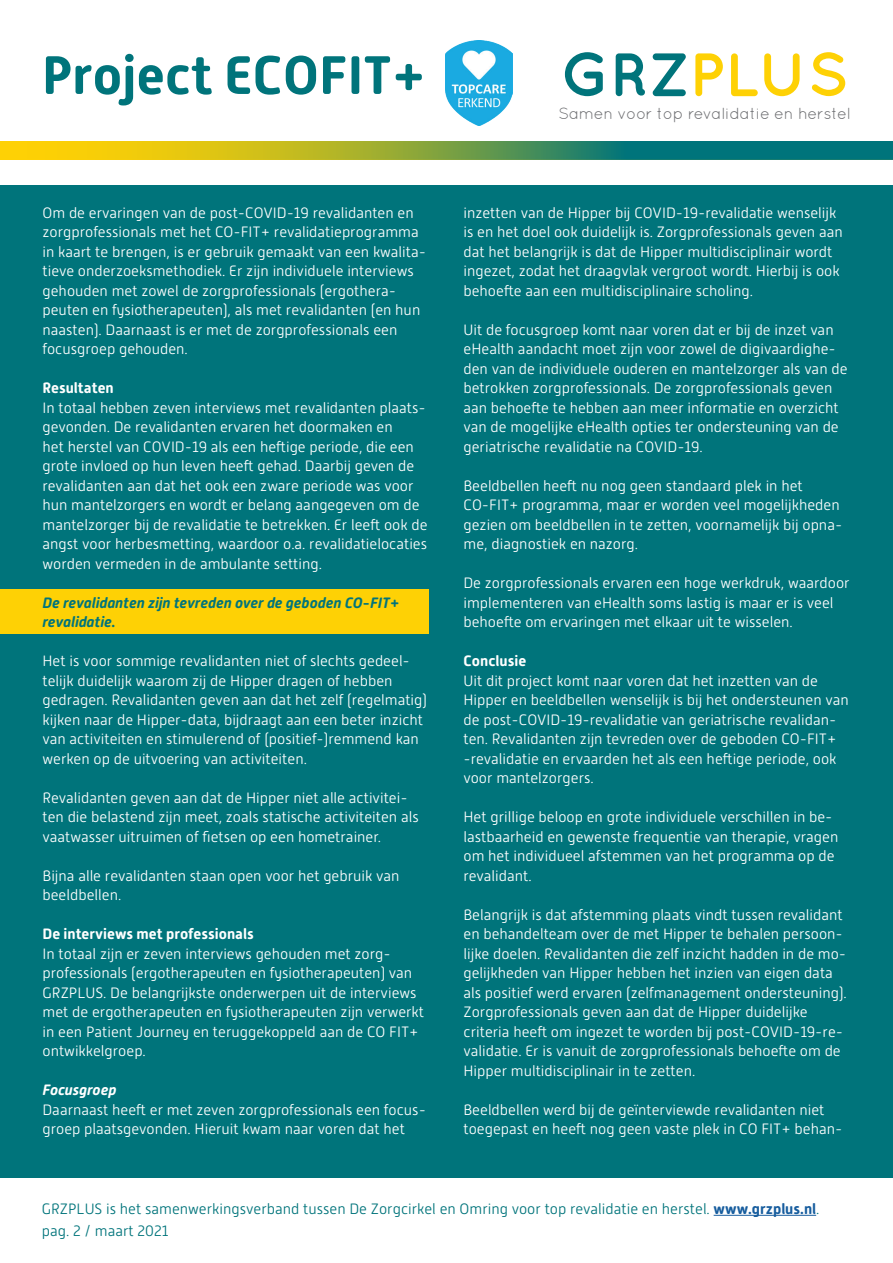
<style>
.page{position:relative;width:893px;height:1263px;background:#fff}
.page>*{position:absolute;margin:0;border:0;box-sizing:border-box;transform-origin:0 0}
.t1{font:700 61.05px "Quicksand";color:#fed105}
.t2{font:700 54px "Alwyn New Rounded";color:#00747b}
.t3{font:16.05px "Quicksand";letter-spacing:-.015em;color:#6c6d70}
.t4{font:300 15px/19.5px "Alwyn New Rounded";color:#fff}
.t5{font:300 15px "Alwyn New Rounded";color:#00747b}
.t6{font:italic 700 15px/19.5px "Alwyn New Rounded";color:#00747b}
.t7{font:700 15px "Alwyn New Rounded";color:#fff}
.t8{font:italic 700 15px "Alwyn New Rounded";color:#fff}
.s1{color:#00747b}
.s2{font-weight:700;color:#175d9e}
</style>
<div class="page">
<div style="left:0;top:185px;width:893px;height:993px;background:#00747b"></div>
<svg style="left:0;top:141px;width:893px;height:18px;background:#759e43"></svg>
<hr style="left:714px;top:1215px;width:102px;height:1px;background:#175d9e">
<img style="left:446px;top:41px;width:67px;height:84px">
<div style="left:0;top:589px;width:429px;height:45px;background:#fed105"></div>
<h2 class="t2" style="left:42px;top:44px;width:386px">Project ECOFIT+</h2>
<p class="t4" style="left:43px;top:203px;width:385px">Om de ervaringen van de post-COVID-19 revalidanten en zorgprofessionals met het CO-FIT+ revalidatieprogramma in kaart te brengen, is er gebruik gemaakt van een kwalita&shy;tieve onderzoeksmethodiek. Er zijn individuele interviews gehouden met zowel de zorgprofessionals (ergothera&shy;peuten en fysiotherapeuten), als met revalidanten (en hun naasten). Daarnaast is er met de zorgprofessionals een focusgroep gehouden.</p>
<p class="t7" style="left:43px;top:379px;width:73px">Resultaten</p>
<p class="t4" style="left:43px;top:398px;width:387px">In totaal hebben zeven interviews met revalidanten plaats&shy;gevonden. De revalidanten ervaren het doormaken en<br>het herstel van COVID-19 als een heftige periode, die een grote invloed op hun leven heeft gehad. Daarbij geven de revalidanten aan dat het ook een zware periode was voor hun mantelzorgers en wordt er belang aangegeven om de mantelzorger bij de revalidatie te betrekken. Er leeft ook de angst voor herbesmetting, waardoor o.a. revalidatielocaties worden vermeden in de ambulante setting.</p>
<p class="t6" style="left:43px;top:593px;width:358px">De revalidanten zijn tevreden over de geboden CO-FIT+ revalidatie.</p>
<p class="t4" style="left:43px;top:651px;width:386px">Het is voor sommige revalidanten niet of slechts gedeel&shy;telijk duidelijk waarom zij de Hipper dragen of hebben gedragen. Revalidanten geven aan dat het zelf (regelmatig) kijken naar de Hipper-data, bijdraagt aan een beter inzicht van activiteiten en stimulerend of (positief-)remmend kan werken op de uitvoering van activiteiten.</p>
<p class="t4" style="left:43px;top:788px;width:378px">Revalidanten geven aan dat de Hipper niet alle activitei&shy;ten die belastend zijn meet, zoals statische activiteiten als vaatwasser uitruimen of fietsen op een hometrainer.</p>
<p class="t4" style="left:43px;top:866px;width:359px">Bijna alle revalidanten staan open voor het gebruik van beeldbellen.</p>
<p class="t7" style="left:43px;top:925px;width:213px">De interviews met professionals</p>
<p class="t4" style="left:43px;top:944px;width:383px">In totaal zijn er zeven interviews gehouden met zorg&shy;professionals (ergotherapeuten en fysiotherapeuten) van GRZPLUS. De belangrijkste onderwerpen uit de interviews met de ergotherapeuten en fysiotherapeuten zijn verwerkt in een Patient Journey en teruggekoppeld aan de CO FIT+ ontwikkelgroep.</p>
<p class="t8" style="left:43px;top:1081px;width:75px">Focusgroep</p>
<p class="t4" style="left:43px;top:1100px;width:385px">Daarnaast heeft er met zeven zorgprofessionals een focus&shy;groep plaatsgevonden. Hieruit kwam naar voren dat het</p>
<h1 class="t1" style="left:560px;top:38px;width:289px"><span class="s1">GRZ</span>PLUS</h1>
<p class="t3" style="left:559px;top:104px;width:294px">Samen voor top revalidatie en herstel</p>
<p class="t4" style="left:463px;top:203px;width:381px">inzetten van de Hipper bij COVID-19-revalidatie wenselijk is en het doel ook duidelijk is. Zorgprofessionals geven aan dat het belangrijk is dat de Hipper multidisciplinair wordt ingezet, zodat het draagvlak vergroot wordt. Hierbij is ook behoefte aan een multidisciplinaire scholing.</p>
<p class="t4" style="left:463px;top:320px;width:386px">Uit de focusgroep komt naar voren dat er bij de inzet van eHealth aandacht moet zijn voor zowel de digivaardighe&shy;den van de individuele ouderen en mantelzorger als van de betrokken zorgprofessionals. De zorgprofessionals geven aan behoefte te hebben aan meer informatie en overzicht van de mogelijke eHealth opties ter ondersteuning van de geriatrische revalidatie na COVID-19.</p>
<p class="t4" style="left:463px;top:476px;width:380px">Beeldbellen heeft nu nog geen standaard plek in het CO-FIT+ programma, maar er worden veel mogelijkheden gezien om beeldbellen in te zetten, voornamelijk bij opna&shy;me, diagnostiek en nazorg.</p>
<p class="t4" style="left:463px;top:573px;width:388px">De zorgprofessionals ervaren een hoge werkdruk, waardoor implementeren van eHealth soms lastig is maar er is veel behoefte om ervaringen met elkaar uit te wisselen.</p>
<p class="t7" style="left:463px;top:652px;width:64px">Conclusie</p>
<p class="t4" style="left:463px;top:671px;width:387px">Uit dit project komt naar voren dat het inzetten van de Hipper en beeldbellen wenselijk is bij het ondersteunen van de post-COVID-19-revalidatie van geriatrische revalidan&shy;ten. Revalidanten zijn tevreden over de geboden CO-FIT+ -revalidatie en ervaarden het als een heftige periode, ook voor mantelzorgers.</p>
<p class="t4" style="left:463px;top:807px;width:376px">Het grillige beloop en grote individuele verschillen in be&shy;lastbaarheid en gewenste frequentie van therapie, vragen om het individueel afstemmen van het programma op de revalidant.</p>
<p class="t4" style="left:463px;top:905px;width:385px">Belangrijk is dat afstemming plaats vindt tussen revalidant en behandelteam over de met Hipper te behalen persoon&shy;lijke doelen. Revalidanten die zelf inzicht hadden in de mo&shy;gelijkheden van Hipper hebben het inzien van eigen data als positief werd ervaren (zelfmanagement ondersteuning).<br>Zorgprofessionals geven aan dat de Hipper duidelijke criteria heeft om ingezet te worden bij post-COVID-19-re&shy;validatie. Er is vanuit de zorgprofessionals behoefte om de Hipper multidisciplinair in te zetten.</p>
<p class="t4" style="left:463px;top:1100px;width:380px">Beeldbellen werd bij de geïnterviewde revalidanten niet toegepast en heeft nog geen vaste plek in CO FIT+ behan-</p>
<p class="t5" style="left:42px;top:1200px;width:779px">GRZPLUS is het samenwerkingsverband tussen De Zorgcirkel en Omring voor top revalidatie en herstel. <span class="s2">www.grzplus.nl</span>.</p>
<p class="t5" style="left:42px;top:1222px;width:128px">pag. 2 / maart 2021</p>
</div>
